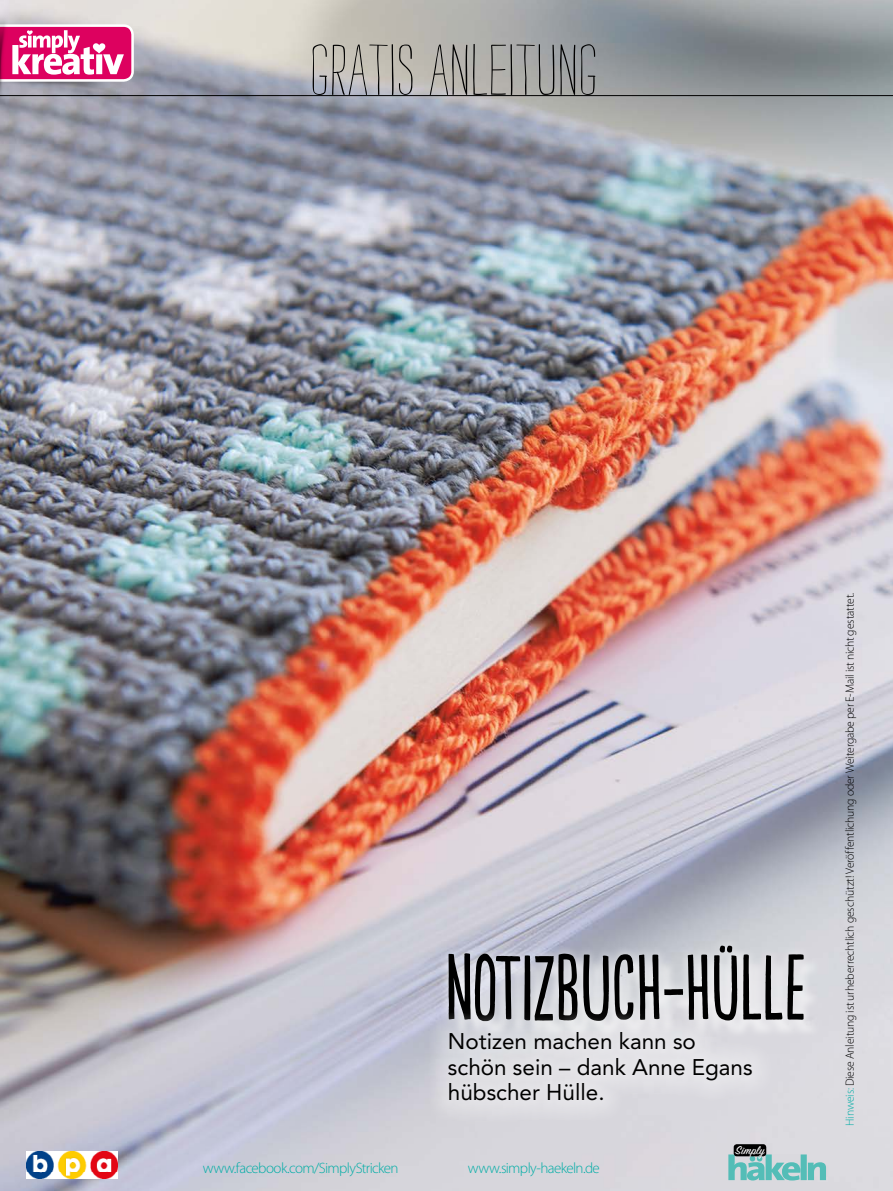
<style>
.page{position:relative;width:893px;height:1191px;background:#fff}
.page>*{position:absolute;margin:0;border:0;box-sizing:border-box;transform-origin:0 0}
.t1{font:86.85px "Populaire";color:#000}
.t2{font:79.65px "Strangelove Text";letter-spacing:.02em;color:#000}
.t3{font:22.5px/25.5px "Avenir";color:#000}
.t4{font:300 15px "Myriad Pro";letter-spacing:-.04em;color:#00ada6}
.t5{font:13.05px "Sign Painter House Script";letter-spacing:.005em;color:#fff}
.t6{font:300 12px "Myriad Pro";letter-spacing:-.015em;color:#000}
.s1{color:#00ada6}
</style>
<div class="page">
<img style="left:0;top:0;width:893px;height:1191px">
<img style="left:11px;top:82px;width:118px;height:23px">
<svg style="left:11px;top:24px;width:123px;height:58px"></svg>
<img style="left:0;top:11px;width:11px;height:98px">
<hr style="left:0;top:95px;width:893px;height:1px;background:#000">
<img style="left:27px;top:1151px;width:91px;height:27px">
<svg style="left:728px;top:1154px;width:98px;height:26px;background:#8ac7c6"></svg>
<div style="left:734px;top:1144px;width:32px;height:12px;background:#000;border-radius:3px"></div>
<div style="left:451px;top:948px;width:371px;height:91px;background:#d9d9df"></div>
<div style="left:439px;top:936px;width:373px;height:94px;background:#fff;opacity:.75"></div>
<div style="left:417px;top:1003px;width:365px;height:130px;background:#fff;opacity:.95"></div>
<div style="left:427px;top:1010px;width:346px;height:112px;background:#fff;opacity:.6"></div>
<h2 class="t2" style="left:311px;top:33px;width:288px">GRATIS ANLEITUNG</h2>
<h1 class="t1" style="left:446px;top:940px;width:362px">NOTIZBUCH-HÜLLE</h1>
<h3 class="t3" style="left:448px;top:1029px;width:306px">Notizen machen kann so schön sein – dank Anne Egans hübscher Hülle.</h3>
<p class="t4" style="left:203px;top:1158px;width:197px">www.facebook.com/SimplyStricken</p>
<p class="t4" style="left:468px;top:1158px;width:134px">www.simply-haekeln.de</p>
<p class="t5" style="left:735px;top:1142px;width:31px">Simply</p>
<p class="t6" style="left:843px;top:1125px;width:534px;rotate:-90deg"><span class="s1">Hinweis:</span> Diese Anleitung ist urheberrechtlich geschützt! Veröffentlichung oder Weitergabe per E-Mail ist nicht gestattet.</p>
</div>
